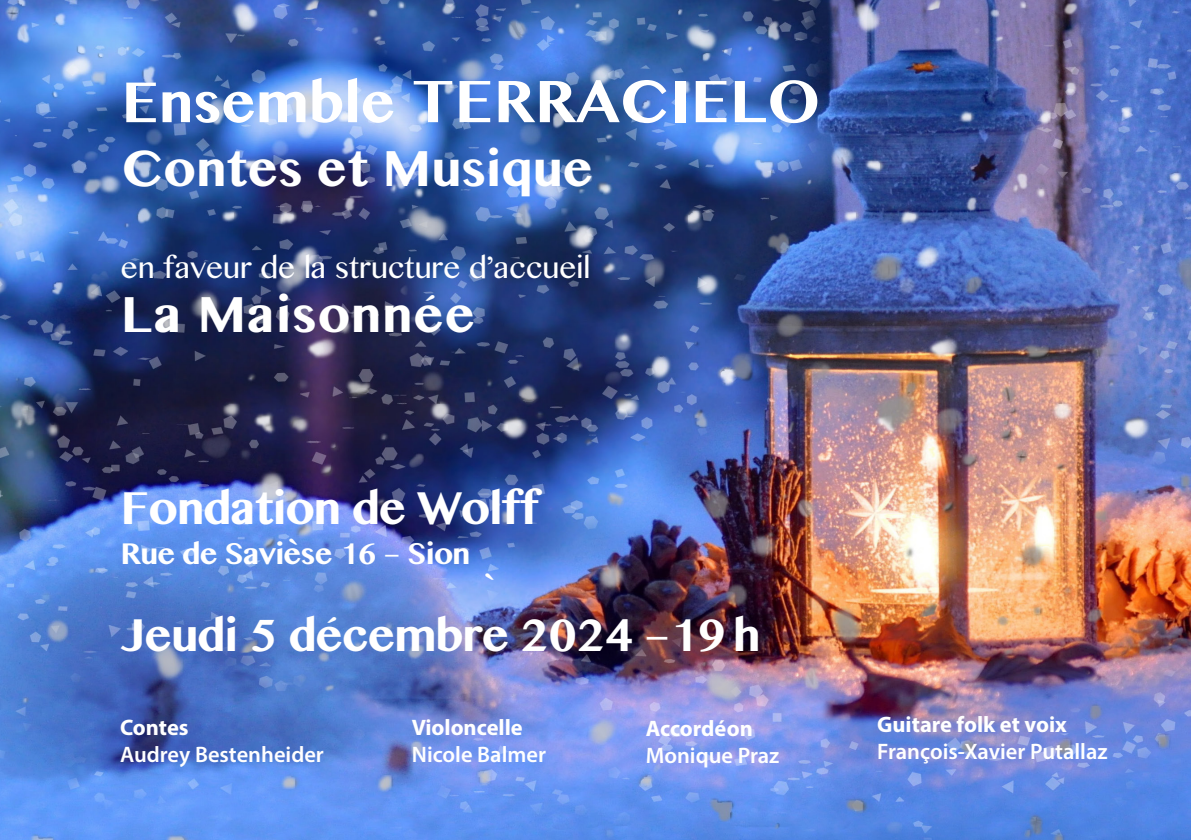
<style>
.page{position:relative;width:1191px;height:840px;background:#fff}
.page>*{position:absolute;margin:0;border:0;box-sizing:border-box;transform-origin:0 0}
.t1{font:700 52px "Bangla MN";color:#fff}
.t2{font:700 44px "Bangla MN";color:#fff}
.t3{font:700 44px "Bangla MN";letter-spacing:.02em;color:#fff}
.t4{font:700 40px "Bangla MN";letter-spacing:-.03em;color:#fff}
.t5{font:700 34px "Palatino";color:#fff}
.t6{font:700 32.4px "Palatino";color:#fff}
.t7{font:26px "Bangla MN";color:#fff}
.t8{font:700 26px "Bangla MN";letter-spacing:-.03em;color:#fff}
.t9{font:600 22.4px "Myriad Pro";color:#fff}
.t10{font:700 22.4px "Myriad Pro";color:#fff}
.s1{font-size:50px}
</style>
<div class="page">
<img style="left:0;top:0;width:1191px;height:839px">
<svg style="left:426px;top:294px;width:9px;height:7px"></svg>
<svg style="left:327px;top:616px;width:9px;height:7px"></svg>
<p class="t1" style="left:121px;top:63px;width:700px"><span class="s1">Ensemble</span> TERRACIELO</p>
<p class="t2" style="left:121px;top:136px;width:473px">Contes et Musique</p>
<p class="t7" style="left:121px;top:248px;width:471px">en faveur de la structure d’accueil</p>
<p class="t3" style="left:121px;top:281px;width:356px">La Maisonnee</p>
<p class="t4" style="left:120px;top:478px;width:420px">Fondation de Wolff</p>
<p class="t8" style="left:120px;top:534px;width:351px">Rue de Saviese 16 – Sion</p>
<p class="t6" style="left:289px;top:523px;width:12px">`</p>
<p class="t5" style="left:485px;top:557px;width:13px">`</p>
<p class="t4" style="left:120px;top:605px;width:641px">Jeudi 5 decembre 2024 –19 h</p>
<p class="t10" style="left:120px;top:712px;width:70px">Contes</p>
<p class="t9" style="left:120px;top:739px;width:205px">Audrey Bestenheider</p>
<p class="t10" style="left:412px;top:712px;width:112px">Violoncelle</p>
<p class="t9" style="left:412px;top:739px;width:136px">Nicole Balmer</p>
<p class="t10" style="left:646px;top:713px;width:109px">Accordéon</p>
<p class="t9" style="left:646px;top:741px;width:135px">Monique Praz</p>
<p class="t10" style="left:877px;top:710px;width:191px">Guitare folk et voix</p>
<p class="t9" style="left:877px;top:737px;width:232px">François-Xavier Putallaz</p>
</div>
